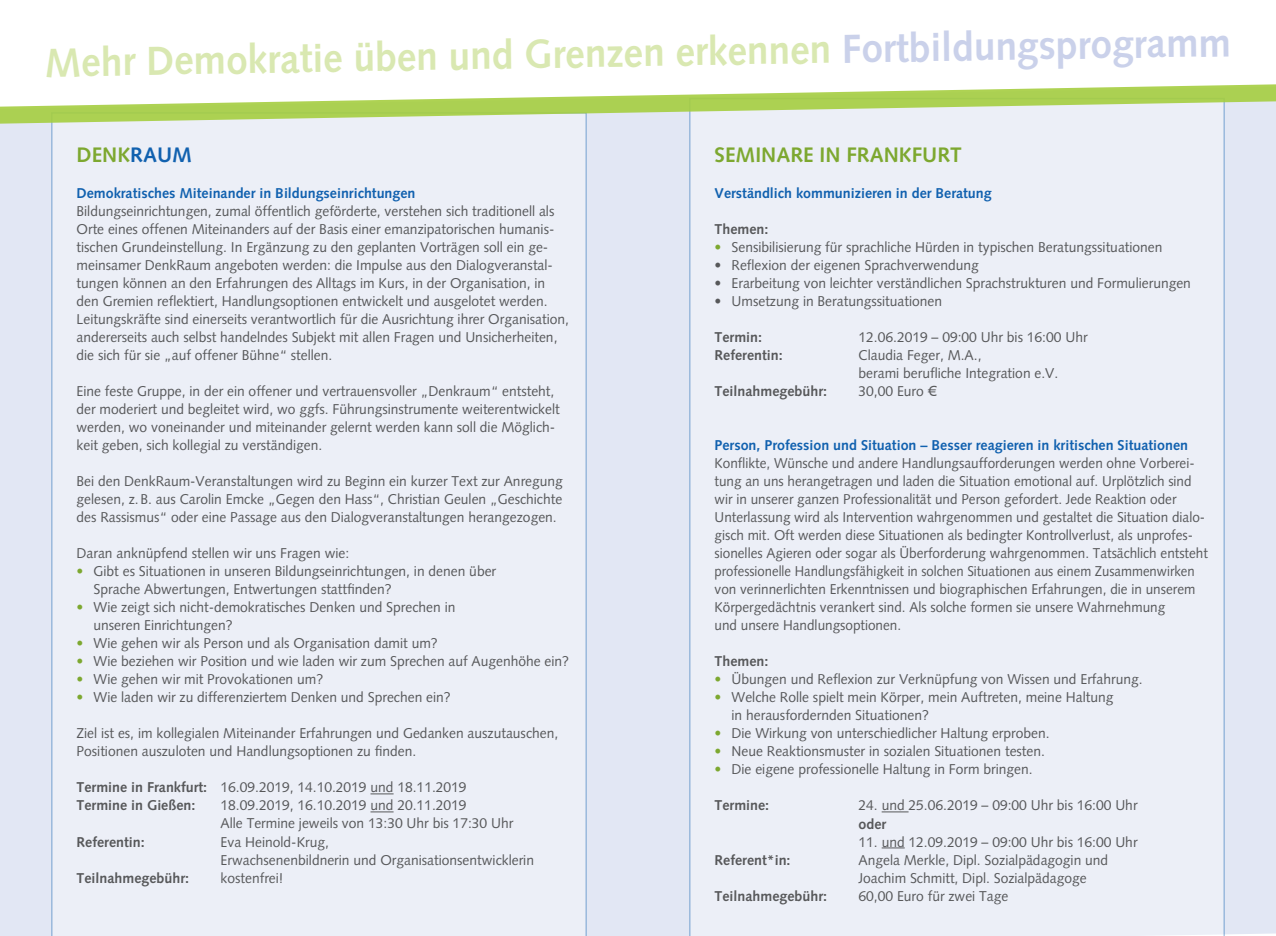
<style>
.page{position:relative;width:1276px;height:936px;background:#fff}
.page>*{position:absolute;margin:0;border:0;box-sizing:border-box;transform-origin:0 0}
.t1{font:700 40.5px "Syntax";color:#d9e8b1;scale:.96 1}
.t2{font:700 21px "Syntax";color:#7da830}
.t3{font:14.25px/18px "Syntax";color:#57585a}
.t4{font:14.25px/18px "Syntax";color:#57585a;scale:.95 1}
.t5{font:700 14.25px/18px "Syntax";color:#57585a}
.t6{font:700 14.25px "Syntax";color:#1161af}
.s1{color:#cad1ea}
.s2{color:#1161af}
.s3{color:#7da830}
.s4{font-weight:400}
</style>
<div class="page">
<div style="left:0;top:124px;width:1276px;height:811px;background:#e2e7f4"></div>
<div style="left:51px;top:124px;width:536px;height:811px;background:#eceff7"></div>
<div style="left:689px;top:124px;width:536px;height:811px;background:#eceff7"></div>
<svg style="left:0;top:84px;width:1276px;height:40px"></svg>
<svg style="left:370px;top:793px;width:23px;height:1px"></svg>
<svg style="left:370px;top:811px;width:23px;height:1px"></svg>
<svg style="left:881px;top:811px;width:27px;height:1px"></svg>
<svg style="left:881px;top:847px;width:23px;height:1px"></svg>
<h1 class="t1" style="left:44px;top:39px;width:1237px;rotate:-1deg">Mehr Demokratie üben und Grenzen erkennen <span class="s1">Fortbildungsprogramm</span></h1>
<h2 class="t2" style="left:77px;top:143px;width:117px">DENK<span class="s2">RAUM</span></h2>
<p class="t6" style="left:77px;top:185px;width:340px">Demokratisches Miteinander in Bildungseinrichtungen</p>
<p class="t3" style="left:77px;top:202px;width:494px">Bildungseinrichtungen, zumal öffentlich geförderte, verstehen sich traditionell als Orte eines offenen Miteinanders auf der Basis einer emanzipatorischen humanis&shy;tischen Grundeinstellung. In Ergänzung zu den geplanten Vorträgen soll ein ge&shy;meinsamer DenkRaum angeboten werden: die Impulse aus den Dialogveranstal&shy;tungen können an den Erfahrungen des Alltags im Kurs, in der Organisation, in den Gremien reflektiert, Handlungsoptionen entwickelt und ausgelotet werden.<br>Leitungskräfte sind einerseits verantwortlich für die Ausrichtung ihrer Organisation, andererseits auch selbst handelndes Subjekt mit allen Fragen und Unsicherheiten, die sich für sie „auf offener Bühne“ stellen.</p>
<p class="t3" style="left:77px;top:382px;width:485px">Eine feste Gruppe, in der ein offener und vertrauensvoller „Denkraum“ entsteht, der moderiert und begleitet wird, wo ggfs. Führungsinstrumente weiterentwickelt werden, wo voneinander und miteinander gelernt werden kann soll die Möglich&shy;keit geben, sich kollegial zu verständigen.</p>
<p class="t3" style="left:77px;top:472px;width:488px;text-align:justify">Bei den DenkRaum-Veranstaltungen wird zu Beginn ein kurzer Text zur Anregung gelesen, z.B. aus Carolin Emcke „Gegen den Hass“, Christian Geulen „Geschichte des Rassismus“ oder eine Passage aus den Dialogveranstaltungen herangezogen.</p>
<p class="t3" style="left:77px;top:544px;width:274px">Daran anknüpfend stellen wir uns Fragen wie:</p>
<p class="t3" style="left:94px;top:562px;width:404px;text-indent:-17px"><span class="s3">•</span> Gibt es Situationen in unseren Bildungseinrichtungen, in denen über<br>Sprache Abwertungen, Entwertungen stattfinden?</p>
<p class="t3" style="left:94px;top:598px;width:363px;text-indent:-17px"><span class="s3">•</span> Wie zeigt sich nicht-demokratisches Denken und Sprechen in unseren Einrichtungen?</p>
<p class="t3" style="left:77px;top:634px;width:363px"><span class="s3">•</span> Wie gehen wir als Person und als Organisation damit um?</p>
<p class="t3" style="left:77px;top:652px;width:494px"><span class="s3">•</span> Wie beziehen wir Position und wie laden wir zum Sprechen auf Augenhöhe ein?</p>
<p class="t3" style="left:77px;top:670px;width:248px"><span class="s3">•</span> Wie gehen wir mit Provokationen um?</p>
<p class="t3" style="left:77px;top:688px;width:376px"><span class="s3">•</span> Wie laden wir zu differenziertem Denken und Sprechen ein?</p>
<p class="t3" style="left:77px;top:724px;width:483px">Ziel ist es, im kollegialen Miteinander Erfahrungen und Gedanken auszutauschen,<br>Positionen auszuloten und Handlungsoptionen zu finden.</p>
<p class="t5" style="left:77px;top:778px;width:391px">Termine in Frankfurt: <span class="s4">16.09.2019, 14.10.2019 und 18.11.2019<br></span>Termine in Gießen:</p>
<p class="t3" style="left:221px;top:796px;width:294px">18.09.2019, 16.10.2019 und 20.11.2019<br>Alle Termine jeweils von 13:30 Uhr bis 17:30 Uhr</p>
<p class="t5" style="left:77px;top:832px;width:70px">Referentin:</p>
<p class="t3" style="left:221px;top:832px;width:315px">Eva Heinold-Krug,<br>Erwachsenenbildnerin und Organisationsentwicklerin</p>
<p class="t5" style="left:77px;top:868px;width:114px">Teilnahmegebühr:</p>
<p class="t3" style="left:221px;top:868px;width:64px">kostenfrei!</p>
<h2 class="t2" style="left:714px;top:143px;width:249px">SEMINARE IN FRANKFURT</h2>
<p class="t6" style="left:714px;top:185px;width:279px">Verständlich kommunizieren in der Beratung</p>
<p class="t5" style="left:714px;top:220px;width:55px">Themen:</p>
<p class="t3" style="left:714px;top:238px;width:449px"><span class="s3">•</span> Sensibilisierung für sprachliche Hürden in typischen Beratungssituationen</p>
<p class="t3" style="left:714px;top:256px;width:266px">• Reflexion der eigenen Sprachverwendung</p>
<p class="t3" style="left:714px;top:274px;width:478px">• Erarbeitung von leichter verständlichen Sprachstrukturen und Formulierungen</p>
<p class="t3" style="left:714px;top:292px;width:229px">• Umsetzung in Beratungssituationen</p>
<p class="t5" style="left:714px;top:328px;width:49px">Termin:</p>
<p class="t3" style="left:858px;top:328px;width:230px">12.06.2019 – 09:00 Uhr bis 16:00 Uhr</p>
<p class="t5" style="left:714px;top:346px;width:70px">Referentin:</p>
<p class="t3" style="left:858px;top:346px;width:201px">Claudia Feger, M.A.,<br>berami berufliche Integration e.V.</p>
<p class="t5" style="left:714px;top:382px;width:114px">Teilnahmegebühr:</p>
<p class="t3" style="left:858px;top:382px;width:74px">30,00 Euro €</p>
<p class="t6" style="left:714px;top:437px;width:475px">Person, Profession und Situation – Besser reagieren in kritischen Situationen</p>
<p class="t4" style="left:714px;top:454px;width:521px">Konflikte, Wünsche und andere Handlungsaufforderungen werden ohne Vorberei&shy;tung an uns herangetragen und laden die Situation emotional auf. Urplötzlich sind wir in unserer ganzen Professionalität und Person gefordert. Jede Reaktion oder Unterlassung wird als Intervention wahrgenommen und gestaltet die Situation dialo&shy;gisch mit. Oft werden diese Situationen als bedingter Kontrollverlust, als unprofes&shy;sionelles Agieren oder sogar als Überforderung wahrgenommen. Tatsächlich entsteht professionelle Handlungsfähigkeit in solchen Situationen aus einem Zusammenwirken von verinnerlichten Erkenntnissen und biographischen Erfahrungen, die in unserem Körpergedächtnis verankert sind. Als solche formen sie unsere Wahrnehmung<br>und unsere Handlungsoptionen.</p>
<p class="t5" style="left:714px;top:652px;width:55px">Themen:</p>
<p class="t3" style="left:714px;top:670px;width:429px"><span class="s3">•</span> Übungen und Reflexion zur Verknüpfung von Wissen und Erfahrung.</p>
<p class="t3" style="left:731px;top:688px;width:383px;text-indent:-17px"><span class="s3">•</span> Welche Rolle spielt mein Körper, mein Auftreten, meine Haltung in herausfordernden Situationen?</p>
<p class="t3" style="left:714px;top:724px;width:336px"><span class="s3">•</span> Die Wirkung von unterschiedlicher Haltung erproben.</p>
<p class="t3" style="left:714px;top:742px;width:332px"><span class="s3">•</span> Neue Reaktionsmuster in sozialen Situationen testen.</p>
<p class="t3" style="left:714px;top:760px;width:320px"><span class="s3">•</span> Die eigene professionelle Haltung in Form bringen.</p>
<p class="t5" style="left:714px;top:796px;width:56px">Termine:</p>
<p class="t3" style="left:858px;top:796px;width:280px">24. und 25.06.2019 – 09:00 Uhr bis 16:00 Uhr</p>
<p class="t5" style="left:858px;top:814px;width:29px">oder</p>
<p class="t3" style="left:858px;top:832px;width:280px">11. und 12.09.2019 – 09:00 Uhr bis 16:00 Uhr</p>
<p class="t5" style="left:714px;top:850px;width:78px">Referent*in:</p>
<p class="t3" style="left:858px;top:850px;width:251px">Angela Merkle, Dipl. Sozialpädagogin und<br>Joachim Schmitt, Dipl. Sozialpädagoge</p>
<p class="t5" style="left:714px;top:886px;width:114px">Teilnahmegebühr:</p>
<p class="t3" style="left:858px;top:886px;width:151px">60,00 Euro für zwei Tage</p>
</div>
